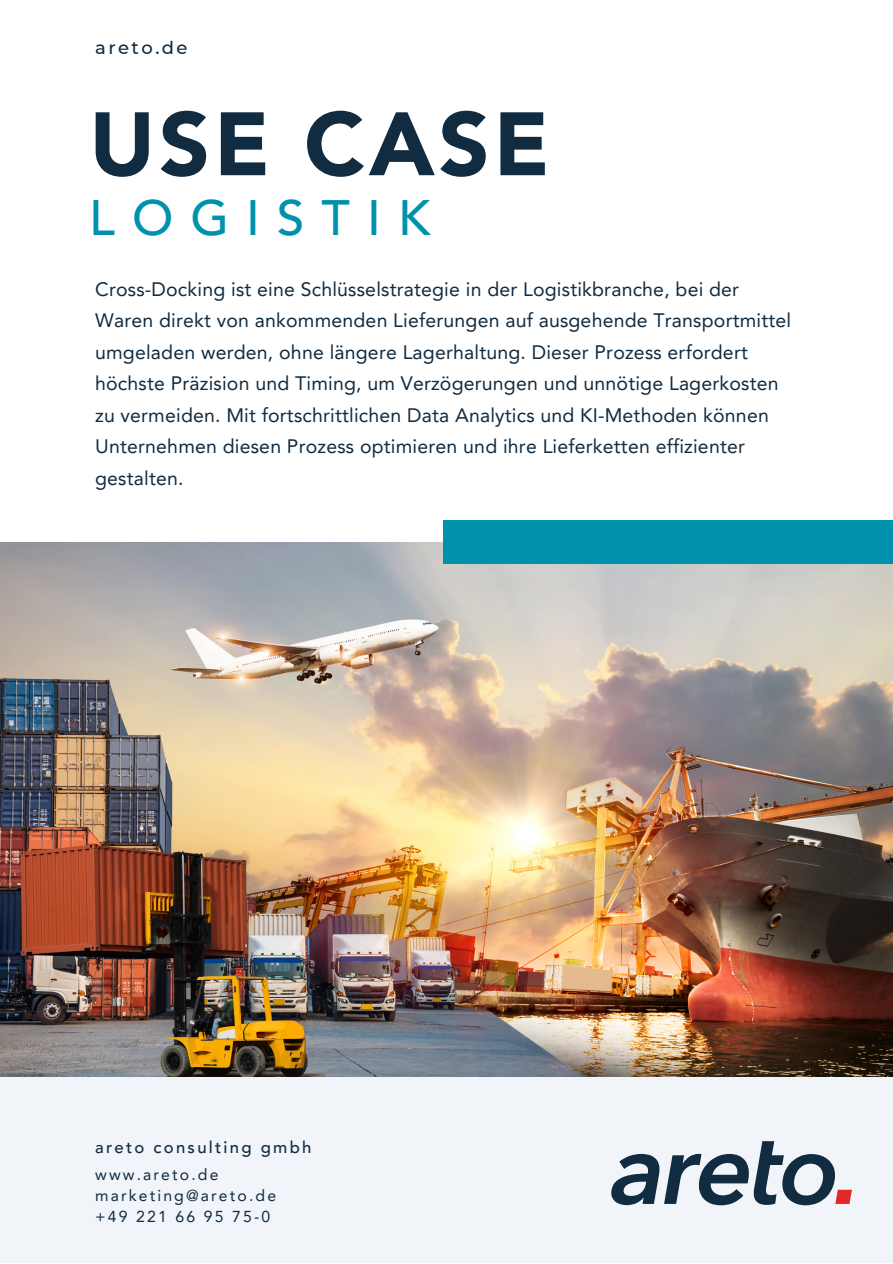
<style>
.page{position:relative;width:893px;height:1264px;background:#fff}
.page>*{position:absolute;margin:0;border:0;box-sizing:border-box;transform-origin:0 0}
.t1{font:900 88.8px "Avenir LT Pro";letter-spacing:.045em;color:#112b40}
.t2{font:500 49.65px "Avenir LT Pro";letter-spacing:.345em;color:#0091ad}
.t3{font:19.5px/31.5px "Avenir LT Pro";letter-spacing:.01em;color:#112b40}
.t4{font:500 18px "Montserrat";letter-spacing:.135em;color:#112b40}
.t5{font:500 16.65px "Avenir LT Pro";letter-spacing:.135em;color:#112b40}
.t6{font:15.75px "Avenir LT Pro";letter-spacing:.135em;color:#112b40}
</style>
<div class="page">
<div style="left:0;top:1076px;width:892px;height:186px;background:#f1f4f9"></div>
<svg style="left:611px;top:1141px;width:240px;height:64px"></svg>
<img style="left:0;top:542px;width:892px;height:534px">
<div style="left:443px;top:520px;width:449px;height:43px;background:#0091ad"></div>
<p class="t4" style="left:95px;top:37px;width:94px">areto.de</p>
<p class="t1" style="left:89px;top:108px;width:461px">USE CASE</p>
<p class="t2" style="left:89px;top:198px;width:342px">LOGISTIK</p>
<p class="t3" style="left:95px;top:275px;width:697px">Cross-Docking ist eine Schlüsselstrategie in der Logistikbranche, bei der Waren direkt von ankommenden Lieferungen auf ausgehende Transportmittel umgeladen werden, ohne längere Lagerhaltung. Dieser Prozess erfordert höchste Präzision und Timing, um Verzögerungen und unnötige Lagerkosten zu vermeiden. Mit fortschrittlichen Data Analytics und KI-Methoden können Unternehmen diesen Prozess optimieren und ihre Lieferketten effizienter gestalten.</p>
<p class="t5" style="left:95px;top:1140px;width:218px">areto consulting gmbh</p>
<p class="t6" style="left:95px;top:1167px;width:125px">www.areto.de</p>
<p class="t6" style="left:95px;top:1188px;width:182px">marketing@areto.de</p>
<p class="t6" style="left:95px;top:1210px;width:176px">+49 221 66 95 75-0</p>
</div>
